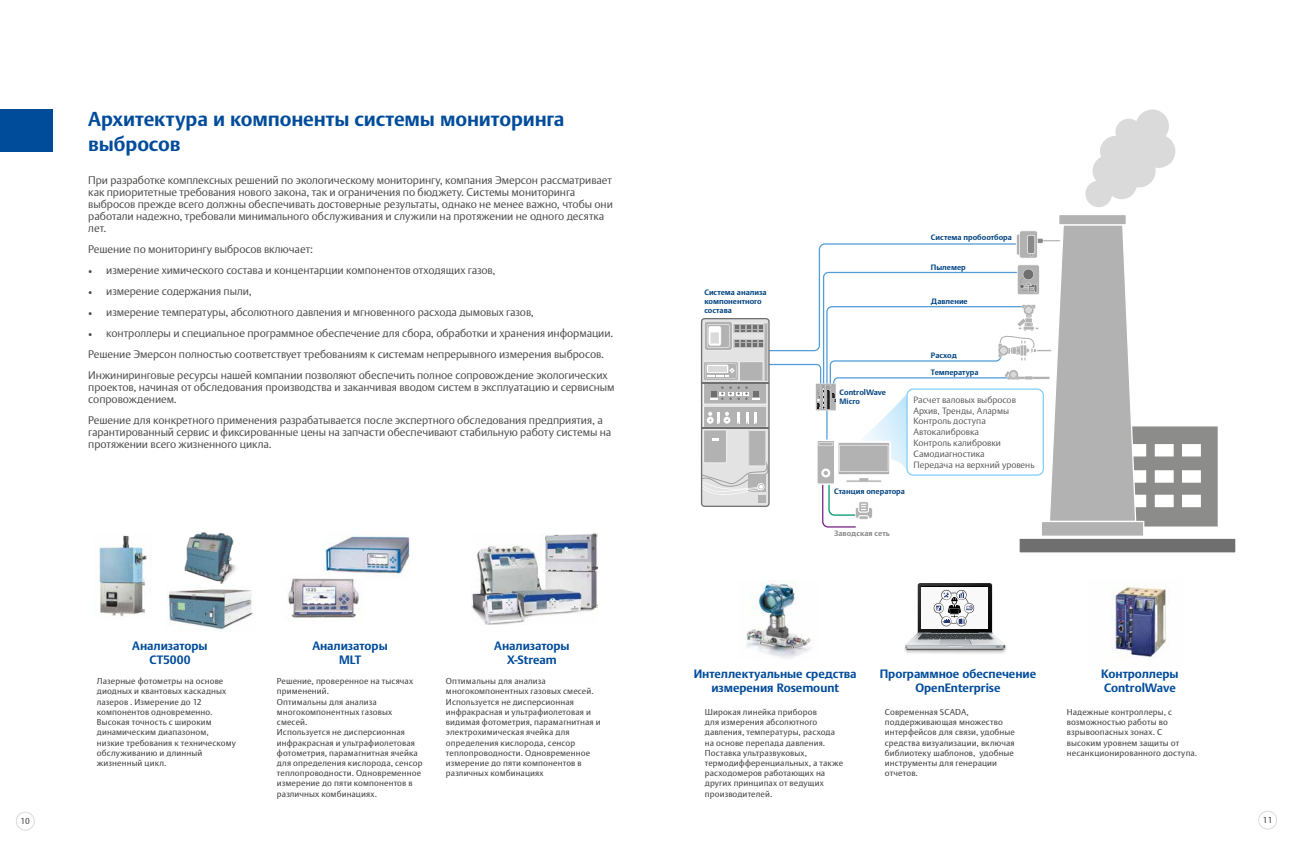
<style>
.page{position:relative;width:1293px;height:865px;background:#fff}
.page>*{position:absolute;margin:0;border:0;box-sizing:border-box;transform-origin:0 0}
.t1{font:700 20px/25px "DTL Argo CT";letter-spacing:-.005em;color:#004c9b}
.t2{font:700 12px/14px "DTL Argo CT";letter-spacing:-.005em;color:#004c9b;text-align:center}
.t3{font:300 11px/12px "DTL Argo CT";letter-spacing:-.005em;color:#4a4a49}
.t4{font:300 9px/10.8px "DTL Argo CT";color:#575756}
.t5{font:8.5px/10.2px "DTL Argo CT";letter-spacing:.015em;color:#4a4a49}
.t6{font:700 7.7px/9.3px "DTL Argo CT";color:#004380}
.t7{font:700 7.7px "DTL Argo CT";color:#878787}
.s1{font-family:"Minion Pro";font-weight:400}
</style>
<div class="page">
<div style="left:16px;top:811px;width:19px;height:19px;border:1px solid #dadada;border-radius:50%"></div>
<div style="left:1258px;top:810px;width:19px;height:19px;border:1px solid #dadada;border-radius:50%"></div>
<img style="left:1111px;top:586px;width:58px;height:72px">
<svg style="left:904px;top:583px;width:103px;height:71px"></svg>
<div style="left:1058px;top:214px;width:68px;height:11px;background:#b3b2b2"></div>
<div style="left:1058px;top:214px;width:69px;height:11px;border:1px solid #fff"></div>
<div style="left:1041px;top:521px;width:102px;height:15px;background:#b3b2b2"></div>
<div style="left:1040px;top:521px;width:104px;height:16px;border:1px solid #fff"></div>
<div style="left:1019px;top:538px;width:217px;height:15px;background:#706f6f"></div>
<div style="left:1018px;top:537px;width:218px;height:16px;border:1px solid #fff"></div>
<svg style="left:1085px;top:109px;width:90px;height:98px"></svg>
<svg style="left:701px;top:223px;width:516px;height:305px"></svg>
<div style="left:0;top:109px;width:52px;height:43px;background:#004c9b"></div>
<img style="left:746px;top:580px;width:65px;height:79px">
<img style="left:99px;top:535px;width:52px;height:81px">
<img style="left:166px;top:589px;width:87px;height:41px">
<img style="left:184px;top:532px;width:52px;height:51px">
<img style="left:471px;top:533px;width:126px;height:91px">
<img style="left:324px;top:535px;width:86px;height:42px">
<img style="left:288px;top:574px;width:76px;height:46px">
<h1 class="t1" style="left:88px;top:106px;width:478px">Архитектура и компоненты системы мониторинга выбросов</h1>
<p class="t3" style="left:88px;top:174px;width:526px">При разработке комплексных решений по экологическому мониторингу, компания Эмерсон рассматривает как приоритетные требования нового закона, так и ограничения по бюджету. Системы мониторинга выбросов прежде всего должны обеспечивать достоверные результаты, однако не менее важно, чтобы они работали надежно, требовали минимального обслуживания и служили на протяжении не одного десятка лет.</p>
<p class="t3" style="left:88px;top:243px;width:226px">Решение по мониторингу выбросов включает:</p>
<p class="t3" style="left:88px;top:264px;width:409px"><span class="s1">•</span> измерение химического состава и концентарции компонентов отходящих газов,</p>
<p class="t3" style="left:88px;top:285px;width:165px"><span class="s1">•</span> измерение содержания пыли,</p>
<p class="t3" style="left:88px;top:306px;width:447px"><span class="s1">•</span> измерение температуры, абсолютного давления и мгновенного расхода дымовых газов,</p>
<p class="t3" style="left:88px;top:322px;width:526px;line-height:21px"><span class="s1">•</span> контроллеры и специальное программное обеспечение для сбора, обработки и хранения информации.<br>Решение Эмерсон полностью соответствует требованиям к системам непрерывного измерения выбросов.<br>Инжиниринговые ресурсы нашей компании позволяют обеспечить полное сопровождение экологических</p>
<p class="t3" style="left:88px;top:381px;width:527px">проектов, начиная от обследования производства и заканчивая вводом систем в эксплуатацию и сервисным сопровождением.</p>
<p class="t3" style="left:88px;top:414px;width:524px">Решение для конкретного применения разрабатывается после экспертного обследования предприятия, а гарантированный сервис и фиксированные цены на запчасти обеспечивают стабильную работу системы на протяжении всего жизненного цикла.</p>
<h2 class="t2" style="left:132px;top:638px;width:77px">Анализаторы<br>CT5000</h2>
<h2 class="t2" style="left:312px;top:638px;width:77px">Анализаторы<br>MLT</h2>
<h2 class="t2" style="left:494px;top:638px;width:77px">Анализаторы<br>X-Stream</h2>
<p class="t5" style="left:97px;top:676px;width:141px">Лазерные фотометры на основе диодных и квантовых каскадных лазеров . Измерение до 12 компонентов одновременно.<br>Высокая точность с широким динамическим диапазоном, низкие требования к техническому обслуживанию и длинный жизненный цикл.</p>
<p class="t5" style="left:446px;top:676px;width:156px">Оптимальны для анализа многокомпонентных газовых смесей.<br>Используется не дисперсионная инфракрасная и ультрафиолетовая и видимая фотометрия, парамагнитная и электрохимическая ячейка для определения кислорода, сенсор теплопроводности. Одновременное измерение до пяти компонентов в различных комбинациях</p>
<p class="t5" style="left:277px;top:676px;width:147px">Решение, проверенное на тысячах применений.<br>Оптимальны для анализа многокомпонентных газовых смесей.<br>Используется не дисперсионная инфракрасная и ультрафиолетовая фотометрия, парамагнитная ячейка для определения кислорода, сенсор теплопроводности. Одновременное измерение до пяти компонентов в различных комбинациях.</p>
<p class="t6" style="left:931px;top:232px;width:82px">Система пробоотбора</p>
<p class="t6" style="left:704px;top:287px;width:64px">Система анализа компонентного состава</p>
<p class="t6" style="left:931px;top:263px;width:36px">Пылемер</p>
<p class="t6" style="left:931px;top:297px;width:38px">Давление</p>
<p class="t6" style="left:839px;top:387px;width:48px">ControlWave<br>Micro</p>
<p class="t6" style="left:834px;top:487px;width:72px">Станция оператора</p>
<p class="t7" style="left:834px;top:529px;width:57px">Заводская сеть</p>
<p class="t6" style="left:931px;top:350px;width:27px">Расход</p>
<p class="t6" style="left:931px;top:368px;width:49px">Температура</p>
<p class="t4" style="left:913px;top:394px;width:122px">Расчет валовых выбросов<br>Архив, Тренды, Алармы<br>Контроль доступа<br>Автокалибровка<br>Контроль калибровки<br>Самодиагностика<br>Передача на верхний уровень</p>
<h2 class="t2" style="left:694px;top:667px;width:164px">Интеллектуальные средства измерения Rosemount</h2>
<h2 class="t2" style="left:880px;top:667px;width:158px">Программное обеспечение<br>OpenEnterprise</h2>
<h2 class="t2" style="left:1101px;top:667px;width:79px;text-align:left">Контроллеры<br>ControlWave</h2>
<p class="t5" style="left:705px;top:706px;width:140px">Широкая линейка приборов<br>для измерения абсолютного давления, температуры, расхода на основе перепада давления.<br>Поставка ультразвуковых, термодифференциальных, а также расходомеров работающих на других принципах от ведущих производителей.</p>
<p class="t5" style="left:885px;top:706px;width:132px">Современная SCADA, поддерживающая множество интерфейсов для связи, удобные средства визуализации, включая библиотеку шаблонов, удобные инструменты для генерации отчетов.</p>
<p class="t5" style="left:1067px;top:706px;width:132px">Надежные контроллеры, с возможностью работы во взрывоопасных зонах. С высоким уровнем защиты от несанкционированного доступа.</p>
<p class="t5" style="left:21px;top:816px;width:11px">10</p>
<p class="t5" style="left:1263px;top:815px;width:11px">11</p>
</div>
